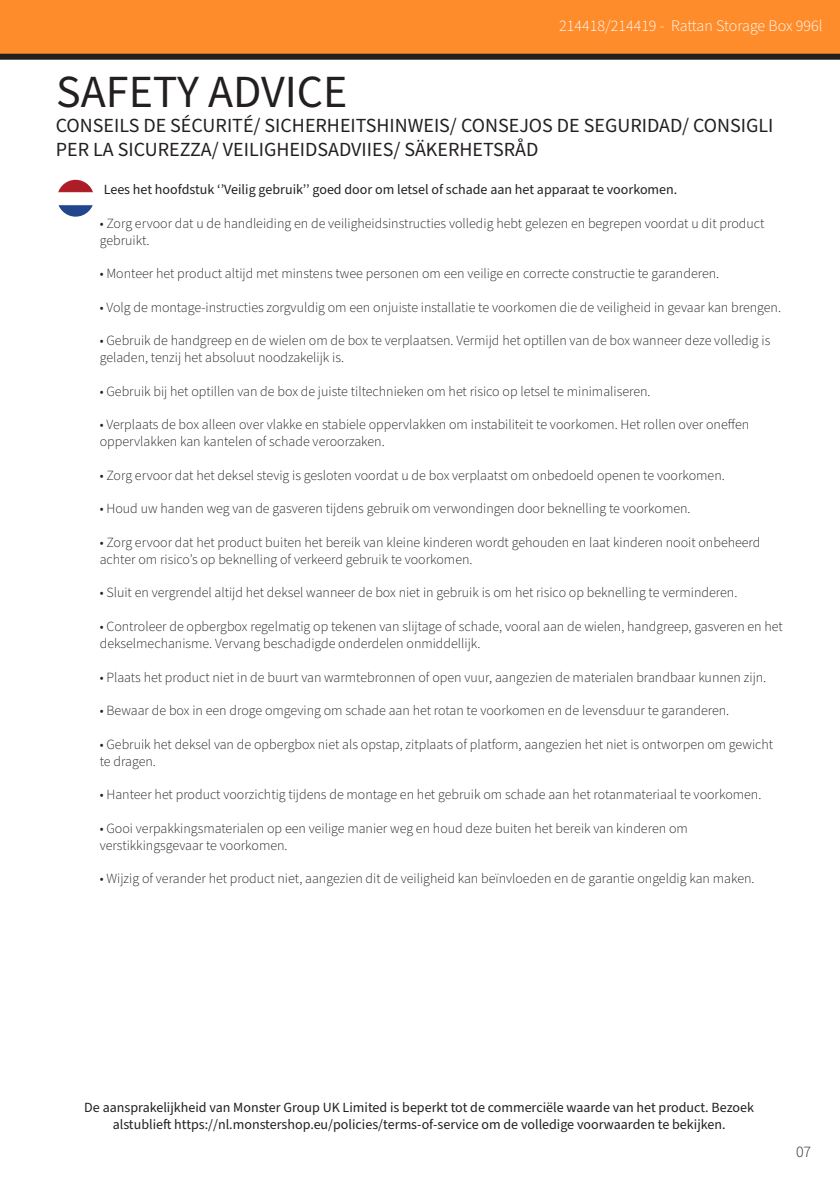
<style>
.page{position:relative;width:840px;height:1191px;background:#fff}
.page>*{position:absolute;margin:0;border:0;box-sizing:border-box;transform-origin:0 0}
.t1{font:46px "Source Sans Pro";color:#231f20}
.t2{font:20px/24px "Source Sans Pro";color:#231f20}
.t3{font:300 16px "Source Sans Pro";color:#fff}
.t4{font:300 16px "Source Sans Pro";color:#231f20}
.t5{font:300 14px/16.8px "Source Sans Pro";color:#231f20}
.t6{font:14px/16.8px "Source Sans Pro";color:#231f20;text-align:center}
</style>
<div class="page">
<div style="left:0;top:0;width:839px;height:57px;background:#ff8c2b"></div>
<div style="left:0;top:54px;width:839px;height:6px;background:#231f20"></div>
<img style="left:57px;top:180px;width:37px;height:37px;border-radius:18px">
<p class="t3" style="left:559px;top:15px;width:265px">214418/214419 - Rattan Storage Box 996l</p>
<p class="t1" style="left:56px;top:61px;width:292px">SAFETY ADVICE</p>
<p class="t2" style="left:56px;top:114px;width:718px">CONSEILS DE SÉCURITÉ/ SICHERHEITSHINWEIS/ CONSEJOS DE SEGURIDAD/ CONSIGLI<br>PER LA SICUREZZA/ VEILIGHEIDSADVIIES/ SÄKERHETSRÅD</p>
<p class="t6" style="left:104px;top:181px;width:574px">Lees het hoofdstuk ‘’Veilig gebruik’’ goed door om letsel of schade aan het apparaat te voorkomen.</p>
<p class="t5" style="left:100px;top:215px;width:665px">• Zorg ervoor dat u de handleiding en de veiligheidsinstructies volledig hebt gelezen en begrepen voordat u dit product gebruikt.</p>
<p class="t5" style="left:100px;top:265px;width:620px">• Monteer het product altijd met minstens twee personen om een veilige en correcte constructie te garanderen.</p>
<p class="t5" style="left:100px;top:299px;width:682px">• Volg de montage-instructies zorgvuldig om een onjuiste installatie te voorkomen die de veiligheid in gevaar kan brengen.</p>
<p class="t5" style="left:100px;top:333px;width:671px">• Gebruik de handgreep en de wielen om de box te verplaatsen. Vermijd het optillen van de box wanneer deze volledig is geladen, tenzij het absoluut noodzakelijk is.</p>
<p class="t5" style="left:100px;top:383px;width:552px">• Gebruik bij het optillen van de box de juiste tiltechnieken om het risico op letsel te minimaliseren.</p>
<p class="t5" style="left:100px;top:417px;width:650px">• Verplaats de box alleen over vlakke en stabiele oppervlakken om instabiliteit te voorkomen. Het rollen over oneffen oppervlakken kan kantelen of schade veroorzaken.</p>
<p class="t5" style="left:100px;top:467px;width:626px">• Zorg ervoor dat het deksel stevig is gesloten voordat u de box verplaatst om onbedoeld openen te voorkomen.</p>
<p class="t5" style="left:100px;top:501px;width:592px">• Houd uw handen weg van de gasveren tijdens gebruik om verwondingen door beknelling te voorkomen.</p>
<p class="t5" style="left:100px;top:534px;width:662px">• Zorg ervoor dat het product buiten het bereik van kleine kinderen wordt gehouden en laat kinderen nooit onbeheerd achter om risico’s op beknelling of verkeerd gebruik te voorkomen.</p>
<p class="t5" style="left:100px;top:585px;width:638px">• Sluit en vergrendel altijd het deksel wanneer de box niet in gebruik is om het risico op beknelling te verminderen.</p>
<p class="t5" style="left:100px;top:618px;width:684px">• Controleer de opbergbox regelmatig op tekenen van slijtage of schade, vooral aan de wielen, handgreep, gasveren en het dekselmechanisme. Vervang beschadigde onderdelen onmiddellijk.</p>
<p class="t5" style="left:100px;top:669px;width:667px">• Plaats het product niet in de buurt van warmtebronnen of open vuur, aangezien de materialen brandbaar kunnen zijn.</p>
<p class="t5" style="left:100px;top:702px;width:630px">• Bewaar de box in een droge omgeving om schade aan het rotan te voorkomen en de levensduur te garanderen.</p>
<p class="t5" style="left:100px;top:736px;width:674px">• Gebruik het deksel van de opbergbox niet als opstap, zitplaats of platform, aangezien het niet is ontworpen om gewicht te dragen.</p>
<p class="t5" style="left:100px;top:786px;width:662px">• Hanteer het product voorzichtig tijdens de montage en het gebruik om schade aan het rotanmateriaal te voorkomen.</p>
<p class="t5" style="left:100px;top:820px;width:589px">• Gooi verpakkingsmaterialen op een veilige manier weg en houd deze buiten het bereik van kinderen om verstikkingsgevaar te voorkomen.</p>
<p class="t5" style="left:100px;top:870px;width:656px">• Wijzig of verander het product niet, aangezien dit de veiligheid kan beïnvloeden en de garantie ongeldig kan maken.</p>
<p class="t6" style="left:84px;top:1099px;width:670px">De aansprakelijkheid van Monster Group UK Limited is beperkt tot de commerciële waarde van het product. Bezoek alstublieft https://nl.monstershop.eu/policies/terms-of-service om de volledige voorwaarden te bekijken.</p>
<p class="t4" style="left:795px;top:1141px;width:17px">07</p>
</div>
